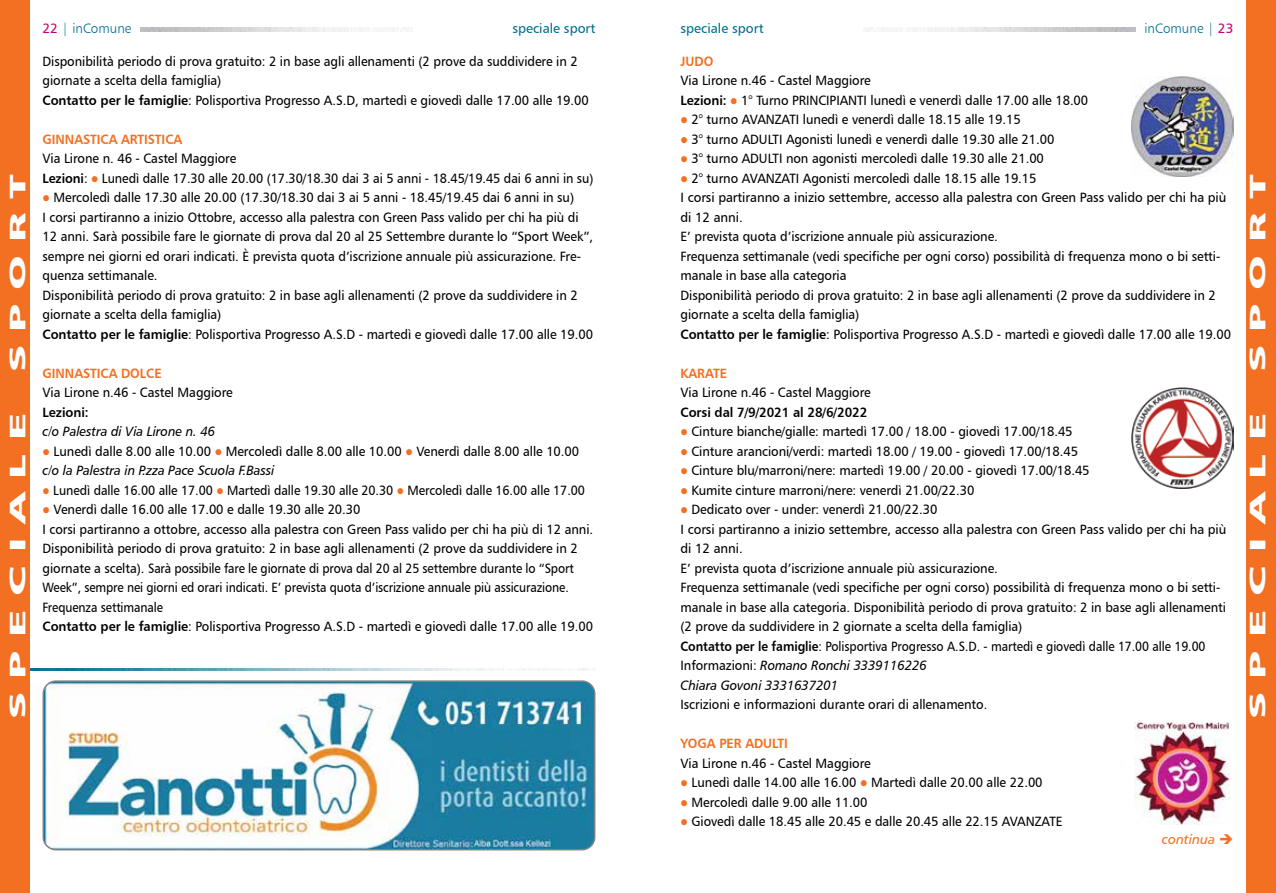
<style>
.page{position:relative;width:1276px;height:893px;background:#fff}
.page>*{position:absolute;margin:0;border:0;box-sizing:border-box;transform-origin:0 0}
.t1{font:22.5px "Humanist 777 BT Black B";letter-spacing:.3em;color:#fff;scale:2 1}
.t2{font:13.5px/19.5px "Humanist 777 BT Roman B";letter-spacing:-.005em;color:#000;scale:.95 1}
.t3{font:13.5px/19.5px "Humanist 777 BT Italic B";letter-spacing:-.005em;color:#000;scale:.95 1}
.t4{font:13.5px "Humanist 777 BT Roman B";letter-spacing:-.005em;color:#000;scale:.92 1}
.t5{font:13.5px "Humanist 777 BT Bold B";letter-spacing:-.005em;color:#f36f21;scale:.95 1}
.t6{font:13.5px "Humanist 777 BT Bold B";letter-spacing:-.005em;color:#000;scale:.95 1}
.t7{font:13.5px "Humanist 777 BT Roman B";color:#00708f}
.t8{font:13.5px "Humanist 777 BT Light B";color:#00708f}
.t9{font:13.5px "Humanist 777 BT Italic B";color:#f36f21}
.s1{font-family:"Humanist 777 BT Roman B";color:#c40075}
.s2{font-family:"Humanist 777 BT Bold B"}
.s3{color:#f36f21}
.s4{font-family:"Humanist 777 BT Roman B"}
</style>
<div class="page">
<img style="left:30px;top:669px;width:557px;height:2px">
<img style="left:867px;top:28px;width:268px;height:4px">
<div style="left:1246px;top:0;width:30px;height:893px;background:#f36f21"></div>
<div style="left:0;top:0;width:30px;height:893px;background:#f36f21"></div>
<img style="left:43px;top:683px;width:552px;height:167px">
<div style="left:43px;top:680px;width:552px;height:170px;border:2px solid #808285;border-radius:13px"></div>
<img style="left:1131px;top:77px;width:102px;height:99px">
<img style="left:140px;top:28px;width:269px;height:4px">
<img style="left:1131px;top:387px;width:102px;height:102px">
<img style="left:1134px;top:723px;width:96px;height:102px">
<h1 class="t1" style="left:3px;top:372px;width:101px;rotate:-90deg">SPORT</h1>
<h1 class="t1" style="left:3px;top:719px;width:155px;rotate:-90deg">SPECIALE</h1>
<p class="t8" style="left:43px;top:20px;width:90px"><span class="s1">22</span> | inComune</p>
<p class="t7" style="left:512px;top:19px;width:85px">speciale sport</p>
<p class="t2" style="left:43px;top:51px;width:576px">Disponibilità periodo di prova gratuito: 2 in base agli allenamenti (2 prove da suddividere in 2 giornate a scelta della famiglia)<br><span class="s2">Contatto per le famiglie</span>: Polisportiva Progresso A.S.D, martedì e giovedì dalle 17.00 alle 19.00</p>
<p class="t5" style="left:43px;top:130px;width:149px">GINNASTICA ARTISTICA</p>
<p class="t2" style="left:43px;top:148px;width:581px">Via Lirone n. 46 - Castel Maggiore<br><span class="s2">Lezioni</span>: <span class="s3">●</span> Lunedì dalle 17.30 alle 20.00 (17.30/18.30 dai 3 ai 5 anni - 18.45/19.45 dai 6 anni in su)</p>
<p class="t2" style="left:43px;top:187px;width:581px"><span class="s3">●</span> Mercoledì dalle 17.30 alle 20.00 (17.30/18.30 dai 3 ai 5 anni - 18.45/19.45 dai 6 anni in su)<br>I corsi partiranno a inizio Ottobre, accesso alla palestra con Green Pass valido per chi ha più di 12 anni. Sarà possibile fare le giornate di prova dal 20 al 25 Settembre durante lo “Sport Week”, sempre nei giorni ed orari indicati. È prevista quota d’iscrizione annuale più assicurazione. Fre&shy;quenza settimanale.<br>Disponibilità periodo di prova gratuito: 2 in base agli allenamenti (2 prove da suddividere in 2 giornate a scelta della famiglia)<br><span class="s2">Contatto per le famiglie</span>: Polisportiva Progresso A.S.D - martedì e giovedì dalle 17.00 alle 19.00</p>
<p class="t5" style="left:43px;top:364px;width:127px">GINNASTICA DOLCE</p>
<p class="t2" style="left:43px;top:382px;width:202px">Via Lirone n.46 - Castel Maggiore</p>
<p class="t6" style="left:43px;top:403px;width:50px">Lezioni:</p>
<p class="t3" style="left:43px;top:421px;width:183px">c/o Palestra di Via Lirone n. 46</p>
<p class="t2" style="left:43px;top:441px;width:566px"><span class="s3">●</span> Lunedì dalle 8.00 alle 10.00 <span class="s3">●</span> Mercoledì dalle 8.00 alle 10.00 <span class="s3">●</span> Venerdì dalle 8.00 alle 10.00</p>
<p class="t3" style="left:43px;top:460px;width:245px">c/o la Palestra in P.zza Pace Scuola F.Bassi</p>
<p class="t4" style="left:43px;top:481px;width:591px"><span class="s3">●</span> Lunedì dalle 16.00 alle 17.00 <span class="s3">●</span> Martedì dalle 19.30 alle 20.30 <span class="s3">●</span> Mercoledì dalle 16.00 alle 17.00</p>
<p class="t2" style="left:43px;top:499px;width:581px"><span class="s3">●</span> Venerdì dalle 16.00 alle 17.00 e dalle 19.30 alle 20.30<br>I corsi partiranno a ottobre, accesso alla palestra con Green Pass valido per chi ha più di 12 anni.<br>Disponibilità periodo di prova gratuito: 2 in base agli allenamenti (2 prove da suddividere in 2 giornate a scelta). Sarà possibile fare le giornate di prova dal 20 al 25 settembre durante lo “Sport Week”, sempre nei giorni ed orari indicati. E’ prevista quota d’iscrizione annuale più assicurazione.<br>Frequenza settimanale<br><span class="s2">Contatto per le famiglie</span>: Polisportiva Progresso A.S.D - martedì e giovedì dalle 17.00 alle 19.00</p>
<p class="t7" style="left:680px;top:19px;width:85px">speciale sport</p>
<p class="t8" style="left:1144px;top:20px;width:90px">inComune | <span class="s1">23</span></p>
<p class="t5" style="left:680px;top:52px;width:36px">JUDO</p>
<p class="t2" style="left:680px;top:70px;width:431px">Via Lirone n.46 - Castel Maggiore<br><span class="s2">Lezioni:</span> <span class="s3">●</span> 1° Turno PRINCIPIANTI lunedì e venerdì dalle 17.00 alle 18.00</p>
<p class="t2" style="left:680px;top:109px;width:359px"><span class="s3">●</span> 2° turno AVANZATI lunedì e venerdì dalle 18.15 alle 19.15</p>
<p class="t2" style="left:680px;top:129px;width:395px"><span class="s3">●</span> 3° turno ADULTI Agonisti lunedì e venerdì dalle 19.30 alle 21.00</p>
<p class="t2" style="left:680px;top:148px;width:384px"><span class="s3">●</span> 3° turno ADULTI non agonisti mercoledì dalle 19.30 alle 21.00</p>
<p class="t2" style="left:680px;top:168px;width:581px"><span class="s3">●</span> 2° turno AVANZATI Agonisti mercoledì dalle 18.15 alle 19.15<br>I corsi partiranno a inizio settembre, accesso alla palestra con Green Pass valido per chi ha più di 12 anni.<br>E’ prevista quota d’iscrizione annuale più assicurazione.<br>Frequenza settimanale (vedi specifiche per ogni corso) possibilità di frequenza mono o bi setti&shy;manale in base alla categoria<br>Disponibilità periodo di prova gratuito: 2 in base agli allenamenti (2 prove da suddividere in 2 giornate a scelta della famiglia)<br><span class="s2">Contatto per le famiglie</span>: Polisportiva Progresso A.S.D - martedì e giovedì dalle 17.00 alle 19.00</p>
<p class="t5" style="left:680px;top:364px;width:51px">KARATE</p>
<p class="t2" style="left:680px;top:382px;width:202px">Via Lirone n.46 - Castel Maggiore</p>
<p class="t6" style="left:680px;top:403px;width:198px">Corsi dal 7/9/2021 al 28/6/2022</p>
<p class="t2" style="left:680px;top:421px;width:414px"><span class="s3">●</span> Cinture bianche/gialle: martedì 17.00 / 18.00 - giovedì 17.00/18.45</p>
<p class="t2" style="left:680px;top:441px;width:420px"><span class="s3">●</span> Cinture arancioni/verdi: martedì 18.00 / 19.00 - giovedì 17.00/18.45</p>
<p class="t2" style="left:680px;top:460px;width:432px"><span class="s3">●</span> Cinture blu/marroni/nere: martedì 19.00 / 20.00 - giovedì 17.00/18.45</p>
<p class="t2" style="left:680px;top:480px;width:311px"><span class="s3">●</span> Kumite cinture marroni/nere: venerdì 21.00/22.30</p>
<p class="t2" style="left:680px;top:499px;width:576px"><span class="s3">●</span> Dedicato over - under: venerdì 21.00/22.30<br>I corsi partiranno a inizio settembre, accesso alla palestra con Green Pass valido per chi ha più di 12 anni.<br>E’ prevista quota d’iscrizione annuale più assicurazione.<br>Frequenza settimanale (vedi specifiche per ogni corso) possibilità di frequenza mono o bi setti&shy;manale in base alla categoria. Disponibilità periodo di prova gratuito: 2 in base agli allenamenti (2 prove da suddividere in 2 giornate a scelta della famiglia)<br><span class="s2">Contatto per le famiglie</span>: Polisportiva Progresso A.S.D. - martedì e giovedì dalle 17.00 alle 19.00</p>
<p class="t3" style="left:680px;top:655px;width:261px"><span class="s4">Informazioni:</span> Romano Ronchi 3339116226<br>Chiara Govoni 3331637201</p>
<p class="t2" style="left:680px;top:694px;width:324px">Iscrizioni e informazioni durante orari di allenamento.</p>
<p class="t5" style="left:680px;top:735px;width:115px">YOGA PER ADULTI</p>
<p class="t2" style="left:680px;top:753px;width:202px">Via Lirone n.46 - Castel Maggiore</p>
<p class="t2" style="left:680px;top:772px;width:383px"><span class="s3">●</span> Lunedì dalle 14.00 alle 16.00 <span class="s3">●</span> Martedì dalle 20.00 alle 22.00</p>
<p class="t2" style="left:680px;top:792px;width:198px"><span class="s3">●</span> Mercoledì dalle 9.00 alle 11.00</p>
<p class="t2" style="left:680px;top:811px;width:404px"><span class="s3">●</span> Giovedì dalle 18.45 alle 20.45 e dalle 20.45 alle 22.15 AVANZATE</p>
<p class="t9" style="left:1162px;top:831px;width:73px">continua ➔</p>
<h1 class="t1" style="left:1243px;top:372px;width:101px;rotate:-90deg">SPORT</h1>
<h1 class="t1" style="left:1243px;top:719px;width:155px;rotate:-90deg">SPECIALE</h1>
</div>
